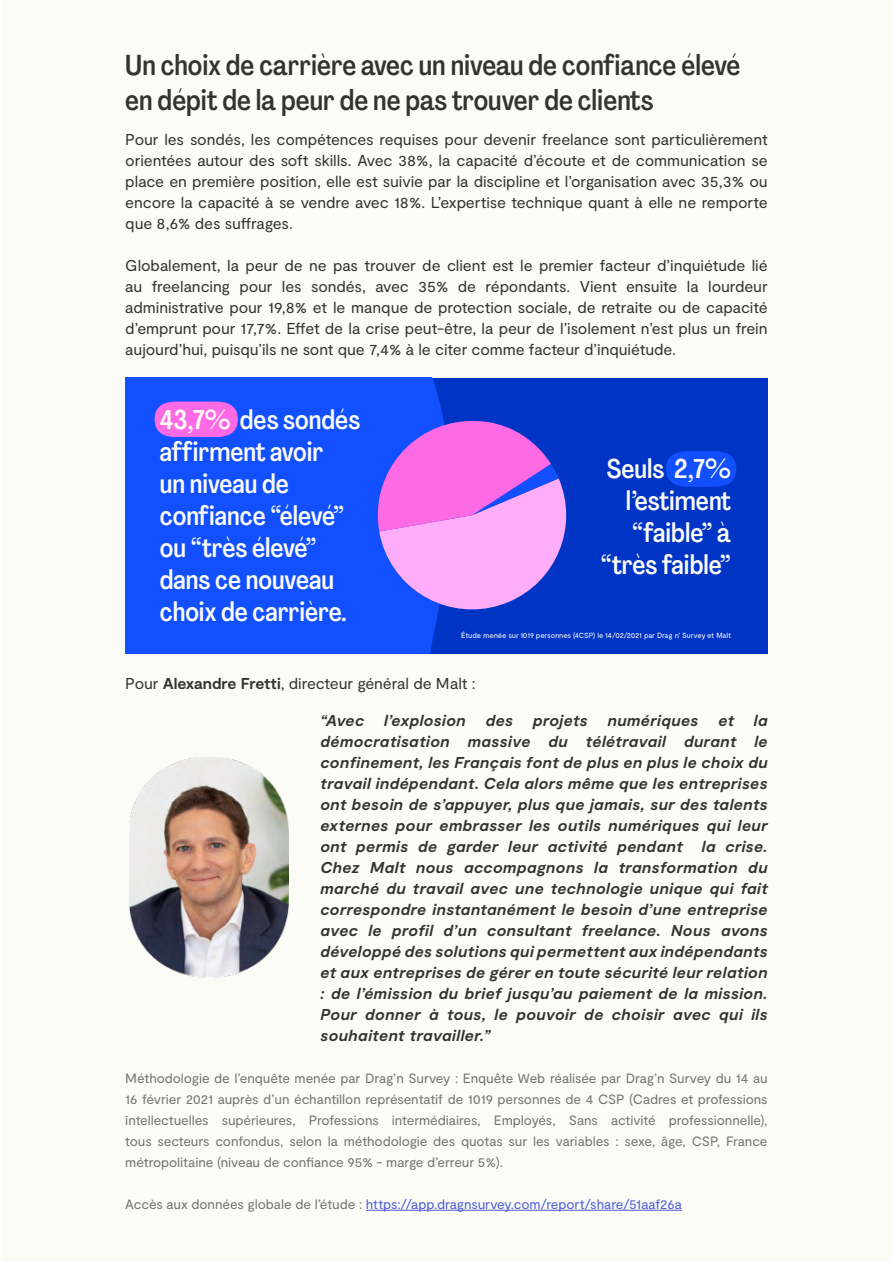
<style>
.page{position:relative;width:893px;height:1263px;background:#fff}
.page>*{position:absolute;margin:0;border:0;box-sizing:border-box;transform-origin:0 0}
.t1{font:500 28.5px/34.2px "Agrandir Tight";color:#333330}
.t2{font:500 26.7px/32.1px "Agrandir Tight";color:#fcfcf7}
.t3{font:15.75px/21px "Moderat";letter-spacing:-.005em;color:#333330;text-align:justify}
.t4{font:italic 700 15.75px/21px "Moderat";letter-spacing:.03em;color:#333330;text-align:justify}
.t5{font:13.5px/21px "Moderat";letter-spacing:-.005em;color:#737370;text-align:justify}
.t6{font:13.5px "Moderat";letter-spacing:-.005em;color:#4f5cd6}
.t7{font:7.5px "Moderat";letter-spacing:-.025em;color:#fcfcf7}
.s1{font-weight:700}
.s2{color:#737370}
</style>
<div class="page">
<div style="left:1px;top:1px;width:891px;height:1261px;background:#fcfcf7"></div>
<hr style="left:366px;top:1210px;width:316px;height:1px;background:#4f5cd6">
<div style="left:125px;top:378px;width:643px;height:275px;background:#0034c5"></div>
<div style="left:125px;top:378px;width:318px;height:275px;background:#1250ff"></div>
<svg style="left:155px;top:402px;width:83px;height:35px;background:#e967e6"></svg>
<svg style="left:370px;top:416px;width:197px;height:206px"></svg>
<svg style="left:666px;top:451px;width:70px;height:36px;background:#0f4cf8"></svg>
<img style="left:129px;top:757px;width:159px;height:221px">
<h1 class="t1" style="left:125px;top:48px;width:617px">Un choix de carrière avec un niveau de confiance élevé en dépit de la peur de ne pas trouver de clients</h1>
<p class="t3" style="left:125px;top:130px;width:644px">Pour les sondés, les compétences requises pour devenir freelance sont particulièrement orientées autour des soft skills. Avec 38%, la capacité d’écoute et de communication se place en première position, elle est suivie par la discipline et l’organisation avec 35,3% ou encore la capacité à se vendre avec 18%. L’expertise technique quant à elle ne remporte que 8,6% des suffrages.</p>
<p class="t3" style="left:125px;top:256px;width:644px">Globalement, la peur de ne pas trouver de client est le premier facteur d’inquiétude lié au freelancing pour les sondés, avec 35% de répondants. Vient ensuite la lourdeur administrative pour 19,8% et le manque de protection sociale, de retraite ou de capacité d’emprunt pour 17,7%. Effet de la crise peut-être, la peur de l’isolement n’est plus un frein aujourd’hui, puisqu’ils ne sont que 7,4% à le citer comme facteur d’inquiétude.</p>
<h2 class="t2" style="left:160px;top:403px;width:202px">43,7% des sondés affirment avoir<br>un niveau de confiance “élevé” ou “très élevé” dans ce nouveau choix de carrière.</h2>
<h2 class="t2" style="left:601px;top:452px;width:132px;text-align:right">Seuls 2,7% l’estiment “faible” à “très faible”</h2>
<p class="t7" style="left:461px;top:631px;width:271px">Étude menée sur 1019 personnes (4CSP) le 14/02/2021 par Drag n' Survey et Malt</p>
<p class="t3" style="left:125px;top:673px;width:352px">Pour <span class="s1">Alexandre Fretti</span>, directeur général de Malt :</p>
<p class="t4" style="left:320px;top:710px;width:45px">“Avec</p>
<p class="t4" style="left:384px;top:710px;width:83px">l’explosion</p>
<p class="t4" style="left:486px;top:710px;width:29px">des</p>
<p class="t4" style="left:533px;top:710px;width:56px">projets</p>
<p class="t4" style="left:608px;top:710px;width:92px">numériques</p>
<p class="t4" style="left:718px;top:710px;width:17px">et</p>
<p class="t4" style="left:320px;top:710px;width:449px;text-indent:433px">la démocratisation massive du télétravail durant le confinement, les Français font de plus en plus le choix du travail indépendant. Cela alors même que les entreprises ont besoin de s’appuyer, plus que jamais, sur des talents externes pour embrasser les outils numériques qui leur ont permis de garder leur activité pendant la crise.<br>Chez Malt nous accompagnons la transformation du marché du travail avec une technologie unique qui fait correspondre instantanément le besoin d’une entreprise avec le profil d’un consultant freelance. Nous avons développé des solutions qui permettent aux indépendants et aux entreprises de gérer en toute sécurité leur relation : de l’émission du brief jusqu’au paiement de la mission.<br>Pour donner à tous, le pouvoir de choisir avec qui ils souhaitent travailler.”</p>
<p class="t5" style="left:125px;top:1068px;width:644px">Méthodologie de l’enquête menée par Drag’n Survey : Enquête Web réalisée par Drag’n Survey du 14 au 16 février 2021 auprès d’un échantillon représentatif de 1019 personnes de 4 CSP (Cadres et professions intellectuelles supérieures, Professions intermédiaires, Employés, Sans activité professionnelle), tous secteurs confondus, selon la méthodologie des quotas sur les variables : sexe, âge, CSP, France métropolitaine (niveau de confiance 95% - marge d’erreur 5%).</p>
<p class="t6" style="left:125px;top:1196px;width:558px"><span class="s2">Accès aux données globale de l’étude :</span> https://app.dragnsurvey.com/report/share/51aaf26a</p>
</div>
